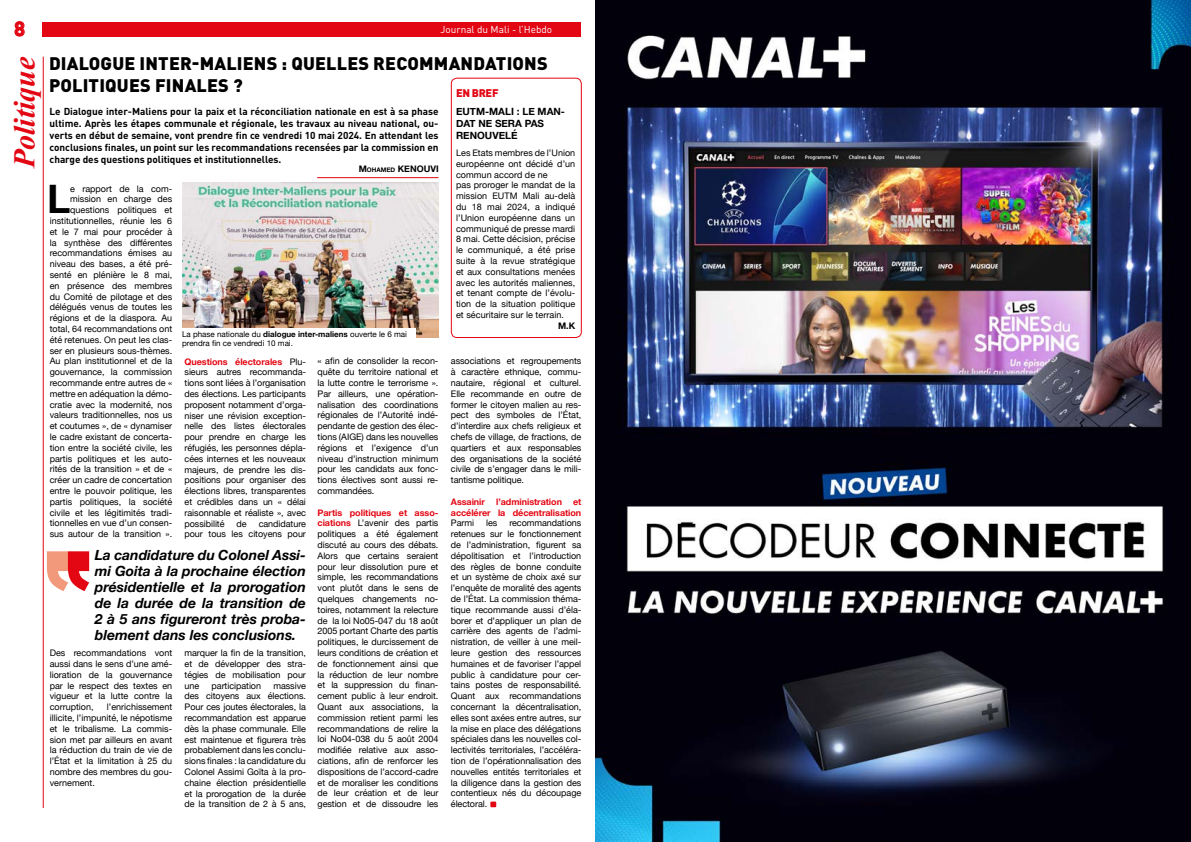
<style>
.page{position:relative;width:1191px;height:842px;background:#fff}
.page>*{position:absolute;margin:0;border:0;box-sizing:border-box;transform-origin:0 0}
.t1{font:700 39.3px "Helvetica Neue";color:#000}
.t2{font:italic 700 30px "Times New Roman";color:#e30613}
.t3{font:700 20px "DIN Pro";color:#e30613}
.t4{font:900 18px/21.6px "DIN Pro";letter-spacing:.01em;color:#000}
.t5{font:italic 700 14px/16px "Helvetica Neue";color:#000;text-align:justify}
.t6{font:900 11px "DIN Pro";letter-spacing:-.03em;color:#e30613}
.t7{font:700 10px/12px "DIN Pro";letter-spacing:-.005em;color:#000;text-align:justify}
.t8{font:700 10px/12px "Helvetica Neue";color:#000}
.t9{font:10px "DIN Pro";color:#fff}
.t10{font:9px/10.8px "Helvetica Neue";color:#000;text-align:justify}
.t11{font:700 9px/10.8px "Helvetica Neue";letter-spacing:-.005em;color:#e30613}
.t12{font:700 9px "Helvetica Neue";color:#000}
.t13{font:8px/9.6px "Helvetica Neue";color:#000}
.s1{font-style:inherit}
.s2{font-size:6.3px}
.s3{font-weight:700}
.s4{font-weight:700;color:#e30613}
</style>
<div class="page">
<div style="left:42px;top:22px;width:539px;height:14px;background:#e30613"></div>
<svg style="left:14px;top:21px;width:11px;height:16px"></svg>
<hr style="left:43px;top:57px;width:1px;height:751px;background:#e30613">
<img style="left:183px;top:183px;width:255px;height:155px">
<hr style="left:317px;top:177px;width:121px;height:1px;background:#e30613">
<div style="left:451px;top:78px;width:130px;height:260px;border:1px solid #e30613;border-radius:6px"></div>
<svg style="left:490px;top:801px;width:6px;height:6px"></svg>
<div style="left:182px;top:328px;width:233px;height:20px;background:#fff"></div>
<img style="left:595px;top:0;width:596px;height:842px">
<h3 class="t3" style="left:14px;top:15px;width:12px">8</h3>
<p class="t9" style="left:440px;top:23px;width:113px">Journal du Mali - l’Hebdo</p>
<h2 class="t2" style="left:4px;top:168px;width:113px;rotate:-90deg">Politique</h2>
<h3 class="t4" style="left:49px;top:52px;width:500px">DIALOGUE INTER-MALIENS : QUELLES RECOMMANDATIONS<br>POLITIQUES FINALES ?</h3>
<p class="t6" style="left:456px;top:85px;width:44px">EN BREF</p>
<p class="t8" style="left:456px;top:106px;width:110px">EUTM-MALI : LE MAN-<br>DAT NE SERA PAS<br>RENOUVELÉ</p>
<p class="t7" style="left:50px;top:104px;width:390px">Le Dialogue inter-Maliens pour la paix et la réconciliation nationale en est à sa phase ultime. Après les étapes communale et régionale, les travaux au niveau national, ou&shy;verts en début de semaine, vont prendre fin ce vendredi 10 mai 2024. En attendant les conclusions finales, un point sur les recommandations recensées par la commission en charge des questions politiques et institutionnelles.</p>
<p class="t10" style="left:456px;top:148px;width:121px;text-align:left">Les Etats membres de l’Union européenne ont décidé d’un commun accord de ne<br>pas proroger le mandat de la mission EUTM Mali au-delà du 18 mai 2024, a indiqué l’Union européenne dans un communiqué de presse mardi<br>8 mai. Cette décision, précise le communiqué, a été prise suite à la revue stratégique et aux consultations menées avec les autorités maliennes, et tenant compte de l’évolu&shy;tion de la situation politique et sécuritaire sur le terrain.</p>
<p class="t12" style="left:558px;top:319px;width:19px">M.K</p>
<p class="t12" style="left:359px;top:161px;width:82px"><span class="s1">M</span><span class="s2">OHAMED</span> KENOUVI</p>
<h1 class="t1" style="left:47px;top:168px;width:25px">L</h1>
<p class="t10" style="left:50px;top:184px;width:124px;text-align:right">e rapport de la com&shy;mission en charge des questions politiques et institutionnelles, réunie les 6 et le 7 mai pour procéder à la synthèse des différentes recommandations émises au niveau des bases, a été pré&shy;senté en plénière le 8 mai, en présence des membres du Comité de pilotage et des délégués venus de toutes les régions et de la diaspora. Au total, 64 recommandations ont été retenues. On peut les clas&shy;ser en plusieurs sous-thèmes.<br>Au plan institutionnel et de la gouvernance, la commission recommande entre autres de « mettre en adéquation la démo&shy;cratie avec la modernité, nos valeurs traditionnelles, nos us et coutumes », de « dynamiser le cadre existant de concerta&shy;tion entre la société civile, les partis politiques et les auto&shy;rités de la transition » et de « créer un cadre de concertation entre le pouvoir politique, les partis politiques, la société civile et les légitimités tradi&shy;tionnelles en vue d’un consen&shy;sus autour de la transition ».</p>
<p class="t13" style="left:182px;top:329px;width:226px">La phase nationale du <span class="s3">dialogue inter-maliens</span> ouverte le 6 mai prendra fin ce vendredi 10 mai.</p>
<p class="t10" style="left:184px;top:356px;width:123px"><span class="s4">Questions électorales</span> Plu&shy;sieurs autres recommanda&shy;tions sont liées à l’organisation des élections. Les participants proposent notamment d’orga&shy;niser une révision exception&shy;nelle des listes électorales pour prendre en charge les réfugiés, les personnes dépla&shy;cées internes et les nouveaux majeurs, de prendre les dis&shy;positions pour organiser des élections libres, transparentes et crédibles dans un « délai raisonnable et réaliste », avec possibilité</p>
<p class="t10" style="left:317px;top:356px;width:122px">« afin de consolider la recon&shy;quête du territoire national et la lutte contre le terrorisme ».<br>Par ailleurs, une opération&shy;nalisation des coordinations régionales de l’Autorité indé&shy;pendante de gestion des élec&shy;tions (AIGE) dans les nouvelles régions et l’exigence d’un niveau d’instruction minimum pour les candidats aux fonc&shy;tions électives sont aussi re&shy;commandées.</p>
<p class="t10" style="left:317px;top:507px;width:122px"><span class="s4">Partis politiques et asso&shy;ciations</span> L’avenir des partis politiques a été également discuté au cours des débats.<br>Alors que certains seraient pour leur dissolution pure et simple, les recommandations vont plutôt dans le sens de quelques changements no&shy;toires, notamment la relecture de la loi No05-047 du 18 août 2005 portant Charte des partis politiques, le durcissement de leurs conditions de création et de fonctionnement ainsi que la réduction de leur nombre et la suppression du finan&shy;cement public à leur endroit.<br>Quant aux associations, la commission retient parmi les recommandations de relire la loi No04-038 du 5 août 2004 modifiée relative aux asso&shy;ciations, afin de renforcer les dispositions de l’accord-cadre et de moraliser les conditions de leur création et de leur gestion et de dissoudre les</p>
<p class="t10" style="left:451px;top:356px;width:132px">associations et regroupements à caractère ethnique, commu&shy;nautaire, régional et culturel.<br>Elle recommande en outre de former le citoyen malien au res&shy;pect des symboles de l’État, d’interdire aux chefs religieux et chefs de village, de fractions, de quartiers et aux responsables des organisations de la société civile de s’engager dans le mili&shy;tantisme politique.</p>
<p class="t11" style="left:451px;top:496px;width:132px">Assainir l’administration et accélérer la décentralisation</p>
<p class="t10" style="left:451px;top:518px;width:25px">Parmi</p>
<p class="t10" style="left:486px;top:518px;width:13px">les</p>
<p class="t10" style="left:451px;top:518px;width:132px;text-indent:58px">recommandations retenues sur le fonctionnement de l’administration, figurent sa dépolitisation et l’introduction des règles de bonne conduite et un système de choix axé sur l’enquête de moralité des agents de l’État. La commission théma&shy;tique recommande aussi d’éla&shy;borer et d’appliquer un plan de carrière des agents de l’admi&shy;nistration, de veiller à une meil&shy;leure gestion des ressources humaines et de favoriser l’appel public à candidature pour cer&shy;tains postes de responsabilité.<br>Quant aux recommandations concernant la décentralisation, elles sont axées entre autres, sur la mise en place des délégations spéciales dans les nouvelles col&shy;lectivités territoriales, l’accéléra&shy;tion de l’opérationnalisation des nouvelles entités territoriales et la diligence dans la gestion des contentieux nés du découpage électoral.</p>
<p class="t10" style="left:184px;top:518px;width:123px;text-align:right">candidature<br>pour tous les citoyens pour</p>
<p class="t10" style="left:237px;top:518px;width:12px">de</p>
<h3 class="t5" style="left:95px;top:547px;width:213px">La candidature du Colonel Assi&shy;mi Goita à la prochaine élection présidentielle et la prorogation de la durée de la transition de 2 à 5 ans figureront très proba&shy;blement dans les conclusions.</h3>
<p class="t10" style="left:184px;top:648px;width:123px">marquer la fin de la transition, et de développer des stra&shy;tégies de mobilisation pour une</p>
<p class="t10" style="left:50px;top:648px;width:124px">Des recommandations vont aussi dans le sens d’une amé&shy;lioration de la gouvernance par le respect des textes en vigueur et la lutte contre la corruption,</p>
<p class="t10" style="left:184px;top:680px;width:123px;text-indent:89px">massive des citoyens aux élections.<br>Pour ces joutes électorales, la recommandation est apparue dès la phase communale. Elle est maintenue et figurera très probablement dans les conclu&shy;sions finales : la candidature du Colonel Assimi Goïta à la pro&shy;chaine élection présidentielle et la prorogation de la durée de la transition de 2 à 5 ans,</p>
<p class="t10" style="left:212px;top:680px;width:51px">participation</p>
<p class="t10" style="left:50px;top:702px;width:124px;text-indent:57px">l’enrichissement illicite, l’impunité, le népotisme et le tribalisme. La commis&shy;sion met par ailleurs en avant la réduction du train de vie de l’État et la limitation à 25 du nombre des membres du gou&shy;vernement.</p>
</div>
